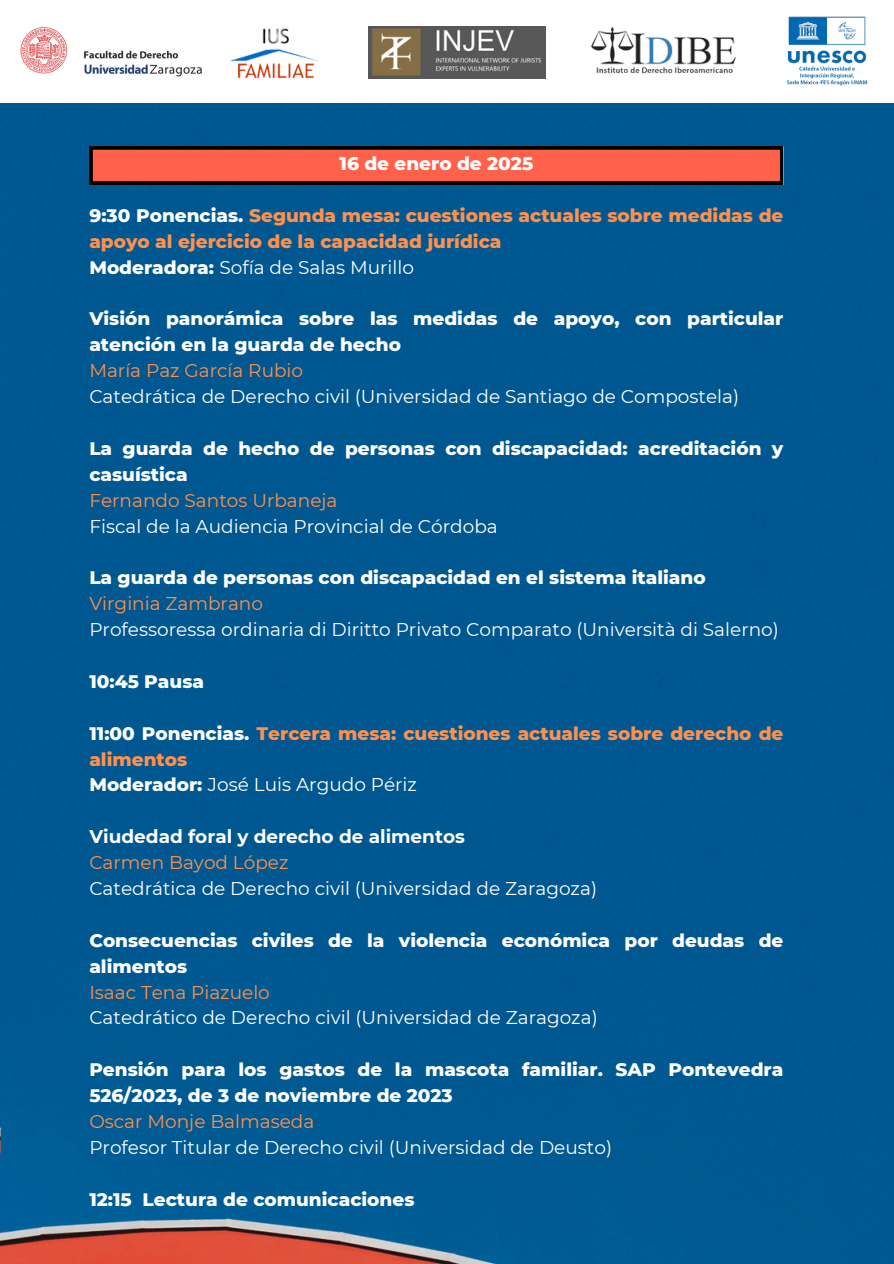
<style>
.page{position:relative;width:894px;height:1264px;background:#fff}
.page>*{position:absolute;margin:0;border:0;box-sizing:border-box;transform-origin:0 0}
.t1{font:800 18.45px/25.8px "Montserrat";color:#fff}
.t2{font:18.45px "Montserrat";color:#fff}
.t3{font:800 18.45px/25.8px "Montserrat";color:#ff914d}
.t4{font:18.45px "Montserrat";color:#ff914d}
.t5{font:700 18.45px "Montserrat";color:#fff}
.s1{color:#fff}
.s2{font-weight:800}
</style>
<div class="page">
<div style="left:0;top:103px;width:893px;height:1160px;background:#005891"></div>
<svg style="left:89px;top:146px;width:693px;height:38px;background:#d14f3d"></svg>
<img style="left:20px;top:26px;width:182px;height:51px">
<img style="left:230px;top:28px;width:90px;height:51px">
<img style="left:584px;top:26px;width:158px;height:104px">
<img style="left:369px;top:27px;width:176px;height:52px">
<img style="left:786px;top:16px;width:82px;height:70px">
<p class="t1" style="left:339px;top:151px;width:195px">16 de enero de 2025</p>
<p class="t3" style="left:89px;top:202px;width:695px"><span class="s1">9:30 Ponencias.</span> Segunda mesa: cuestiones actuales sobre medidas de apoyo al ejercicio de la capacidad jurídica</p>
<p class="t2" style="left:89px;top:256px;width:326px"><span class="s2">Moderadora:</span> Sofía de Salas Murillo</p>
<p class="t1" style="left:89px;top:306px;width:695px">Visión panorámica sobre las medidas de apoyo, con particular atención en la guarda de hecho</p>
<p class="t4" style="left:89px;top:359px;width:215px">María Paz García Rubio</p>
<h1 class="t2" style="left:89px;top:385px;width:651px">Catedrática de Derecho civil (Universidad de Santiago de Compostela)</h1>
<p class="t1" style="left:89px;top:435px;width:695px">La guarda de hecho de personas con discapacidad: acreditación y casuística</p>
<p class="t4" style="left:89px;top:489px;width:249px">Fernando Santos Urbaneja</p>
<p class="t2" style="left:89px;top:514px;width:410px">Fiscal de la Audiencia Provincial de Córdoba</p>
<p class="t1" style="left:89px;top:565px;width:617px">La guarda de personas con discapacidad en el sistema italiano</p>
<p class="t4" style="left:89px;top:592px;width:175px">Virginia Zambrano</p>
<p class="t2" style="left:89px;top:618px;width:691px">Professoressa ordinaria di Diritto Privato Comparato (Università di Salerno)</p>
<p class="t1" style="left:89px;top:668px;width:116px">10:45 Pausa</p>
<p class="t3" style="left:89px;top:720px;width:695px"><span class="s1">11:00 Ponencias.</span> Tercera mesa: cuestiones actuales sobre derecho de alimentos</p>
<p class="t2" style="left:89px;top:773px;width:329px"><span class="s2">Moderador:</span> José Luis Argudo Périz</p>
<p class="t5" style="left:89px;top:825px;width:377px">Viudedad foral y derecho de alimentos</p>
<p class="t4" style="left:89px;top:851px;width:201px">Carmen Bayod López</p>
<h1 class="t2" style="left:89px;top:877px;width:509px">Catedrática de Derecho civil (Universidad de Zaragoza)</h1>
<p class="t1" style="left:89px;top:927px;width:695px">Consecuencias civiles de la violencia económica por deudas de alimentos</p>
<p class="t4" style="left:89px;top:980px;width:182px">Isaac Tena Piazuelo</p>
<p class="t2" style="left:89px;top:1006px;width:509px">Catedrático de Derecho civil (Universidad de Zaragoza)</p>
<p class="t1" style="left:89px;top:1056px;width:695px">Pensión para los gastos de la mascota familiar. SAP Pontevedra<br>526/2023, de 3 de noviembre de 2023</p>
<p class="t4" style="left:89px;top:1110px;width:226px">Oscar Monje Balmaseda</p>
<p class="t2" style="left:89px;top:1135px;width:524px">Profesor Titular de Derecho civil (Universidad de Deusto)</p>
<p class="t1" style="left:89px;top:1186px;width:326px">12:15 Lectura de comunicaciones</p>
</div>
